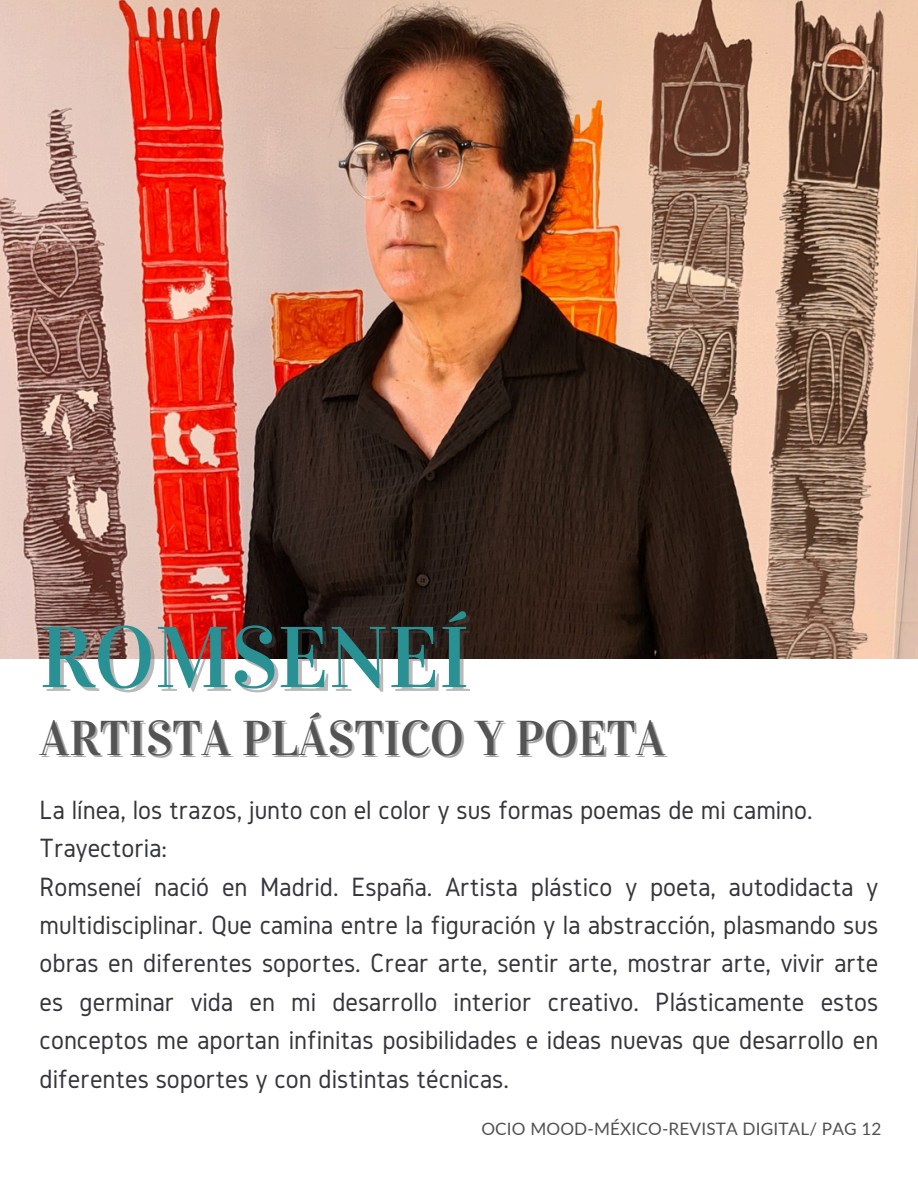
<style>
.page{position:relative;width:918px;height:1188px;background:#fff}
.page>*{position:absolute;margin:0;border:0;box-sizing:border-box;transform-origin:0 0}
.t1{font:86.4px "Vidaloka";color:#299194}
.t2{font:48.6px "Vidaloka";color:#545454}
.t3{font:27.45px/38.4px "Gidole";color:#35363c}
.t4{font:17.1px "Lato";letter-spacing:.01em;color:#525252}
</style>
<div class="page">
<img style="left:0;top:0;width:918px;height:658px">
<h2 class="t1" style="left:40px;top:606px;width:431px">ROMSENEÍ</h2>
<p class="t2" style="left:40px;top:709px;width:627px">ARTISTA PLÁSTICO Y POETA</p>
<h3 class="t3" style="left:40px;top:790px;width:840px">La línea, los trazos, junto con el color y sus formas poemas de mi camino.<br>Trayectoria:<br>Romseneí nació en Madrid. España. Artista plástico y poeta, autodidacta y multidisciplinar. Que camina entre la figuración y la abstracción, plasmando sus obras en diferentes soportes. Crear arte, sentir arte, mostrar arte, vivir arte es germinar vida en mi desarrollo interior creativo. Plásticamente estos conceptos me aportan infinitas posibilidades e ideas nuevas que desarrollo en diferentes soportes y con distintas técnicas.</h3>
<p class="t4" style="left:481px;top:1118px;width:402px">OCIO MOOD-MÉXICO-REVISTA DIGITAL/ PAG 12</p>
</div>
